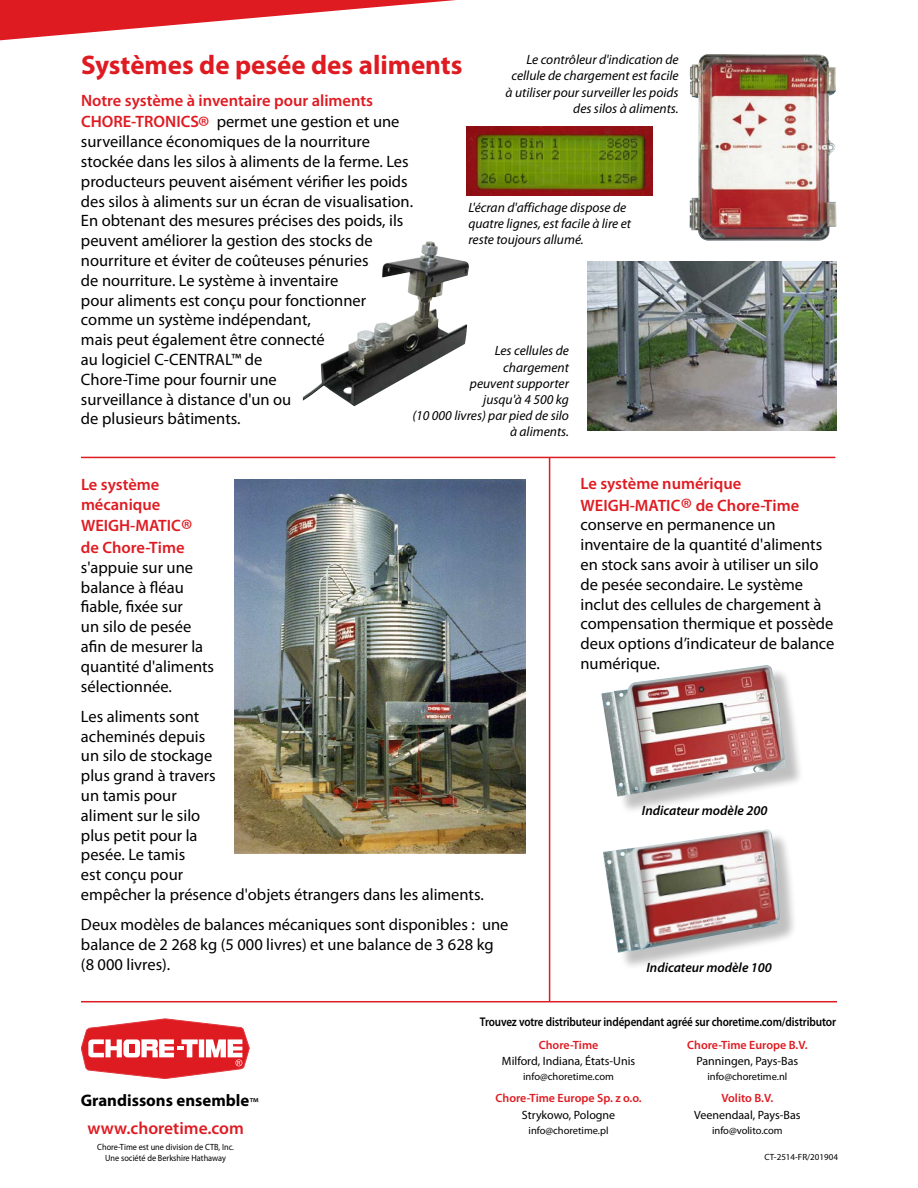
<style>
.page{position:relative;width:918px;height:1188px;background:#fff}
.page>*{position:absolute;margin:0;border:0;box-sizing:border-box;transform-origin:0 0}
.t1{font:700 27px "Myriad Pro";color:#df1b22}
.t2{font:600 17.4px "Myriad Pro";color:#df1b22}
.t3{font:700 16.8px "Myriad Pro";color:#000}
.t4{font:16.5px/19.8px "Myriad Pro";color:#000}
.t5{font:600 16.5px/21.6px "Myriad Pro";color:#df1b22}
.t6{font:italic 13.5px/16.2px "Myriad Pro";color:#000;text-align:right}
.t7{font:italic 600 13.5px "Myriad Pro";color:#000}
.t8{font:600 12.6px "Myriad Pro";letter-spacing:-.01em;color:#000;scale:.88 1}
.t9{font:12px "Myriad Pro";color:#000}
.t10{font:600 12px "Myriad Pro";color:#df1b22}
.t11{font:10.5px "Myriad Pro";color:#000}
.t12{font:9px/10.8px "Myriad Pro";color:#000;text-align:center;scale:.92 1}
.t13{font:9px "Myriad Pro";color:#000}
.s1{font-weight:400;font-size:28.5px}
.s2{font-weight:400;color:#000}
</style>
<div class="page">
<hr style="left:81px;top:1001px;width:756px;height:1px;background:#df1b22">
<svg style="left:0;top:0;width:456px;height:40px"></svg>
<img style="left:587px;top:261px;width:250px;height:169px">
<img style="left:467px;top:127px;width:186px;height:69px">
<img style="left:690px;top:54px;width:147px;height:187px">
<img style="left:303px;top:241px;width:166px;height:165px">
<hr style="left:81px;top:457px;width:754px;height:1px;background:#df1b22">
<img style="left:234px;top:479px;width:292px;height:374px">
<div style="left:604px;top:668px;width:200px;height:147px;background:#000;opacity:.25"></div>
<img style="left:601px;top:665px;width:185px;height:132px">
<div style="left:605px;top:832px;width:193px;height:139px;background:#000;opacity:.25"></div>
<img style="left:603px;top:829px;width:177px;height:124px">
<hr style="left:549px;top:458px;width:1px;height:544px;background:#df1b22">
<svg style="left:81px;top:1019px;width:168px;height:60px"></svg>
<p class="t6" style="left:506px;top:51px;width:175px">Le contrôleur d'indication de cellule de chargement est facile à utiliser pour surveiller les poids des silos à aliments.</p>
<h1 class="t1" style="left:81px;top:48px;width:383px">Systèmes de pesée des aliments</h1>
<p class="t5" style="left:81px;top:89px;width:320px">Notre système à inventaire pour aliments<br>CHORE-TRONICS<span class="s1">®</span> <span class="s2">permet une gestion et une</span></p>
<p class="t4" style="left:81px;top:131px;width:334px">surveillance économiques de la nourriture stockée dans les silos à aliments de la ferme. Les producteurs peuvent aisément vérifier les poids des silos à aliments sur un écran de visualisation.<br>En obtenant des mesures précises des poids, ils peuvent améliorer la gestion des stocks de nourriture et éviter de coûteuses pénuries<br>de nourriture. Le système à inventaire<br>pour aliments est conçu pour fonctionner comme un système indépendant,<br>mais peut également être connecté<br>au logiciel C-CENTRAL™ de<br>Chore-Time pour fournir une<br>surveillance à distance d'un ou<br>de plusieurs bâtiments.</p>
<p class="t6" style="left:468px;top:199px;width:164px;text-align:left">L'écran d'affichage dispose de quatre lignes, est facile à lire et reste toujours allumé.</p>
<p class="t6" style="left:412px;top:342px;width:158px">Les cellules de<br>chargement<br>peuvent supporter<br>jusqu'à 4 500 kg<br>(10 000 livres) par pied de silo à aliments.</p>
<p class="t5" style="left:81px;top:474px;width:81px;line-height:19.8px">Le système mécanique</p>
<p class="t5" style="left:81px;top:515px;width:113px">WEIGH-MATIC<span class="s1">® </span>de Chore-Time</p>
<p class="t4" style="left:81px;top:557px;width:135px">s'appuie sur une balance à fléau fiable, fixée sur<br>un silo de pesée afin de mesurer la quantité d'aliments sélectionnée.</p>
<p class="t4" style="left:81px;top:706px;width:404px">Les aliments sont<br>acheminés depuis<br>un silo de stockage<br>plus grand à travers<br>un tamis pour<br>aliment sur le silo<br>plus petit pour la<br>pesée. Le tamis<br>est conçu pour<br>empêcher la présence d'objets étrangers dans les aliments.</p>
<p class="t4" style="left:81px;top:915px;width:429px">Deux modèles de balances mécaniques sont disponibles : une balance de 2 268 kg (5 000 livres) et une balance de 3 628 kg (8 000 livres).</p>
<p class="t5" style="left:580px;top:472px;width:220px">Le système numérique<br>WEIGH-MATIC<span class="s1">®</span> de Chore-Time</p>
<p class="t4" style="left:580px;top:515px;width:256px">conserve en permanence un inventaire de la quantité d'aliments en stock sans avoir à utiliser un silo de pesée secondaire. Le système inclut des cellules de chargement à compensation thermique et possède deux options d’indicateur de balance numérique.</p>
<p class="t7" style="left:642px;top:801px;width:127px">Indicateur modèle 200</p>
<p class="t7" style="left:646px;top:959px;width:127px">Indicateur modèle 100</p>
<p class="t3" style="left:81px;top:1090px;width:179px">Grandissons ensemble<sub>™</sub></p>
<p class="t2" style="left:87px;top:1117px;width:158px">www.choretime.com</p>
<p class="t12" style="left:97px;top:1141px;width:150px">Chore-Time est une division de CTB, Inc.<br>Une société de Berkshire Hathaway</p>
<p class="t8" style="left:480px;top:1014px;width:406px">Trouvez votre distributeur indépendant agréé sur choretime.com/distributor</p>
<p class="t10" style="left:539px;top:1037px;width:61px">Chore-Time</p>
<p class="t9" style="left:502px;top:1054px;width:135px">Milford, Indiana, États-Unis</p>
<p class="t11" style="left:523px;top:1070px;width:92px">info@choretime.com</p>
<p class="t10" style="left:495px;top:1091px;width:148px">Chore-Time Europe Sp. z o.o.</p>
<p class="t9" style="left:522px;top:1107px;width:95px">Strykowo, Pologne</p>
<p class="t11" style="left:529px;top:1124px;width:82px">info@choretime.pl</p>
<p class="t10" style="left:687px;top:1037px;width:122px">Chore-Time Europe B.V.</p>
<p class="t9" style="left:696px;top:1054px;width:103px">Panningen, Pays-Bas</p>
<p class="t11" style="left:707px;top:1070px;width:81px">info@choretime.nl</p>
<p class="t10" style="left:721px;top:1091px;width:53px">Volito B.V.</p>
<p class="t9" style="left:694px;top:1107px;width:108px">Veenendaal, Pays-Bas</p>
<p class="t11" style="left:712px;top:1124px;width:72px">info@volito.com</p>
<p class="t13" style="left:765px;top:1152px;width:75px">CT-2514-FR/201904</p>
</div>
